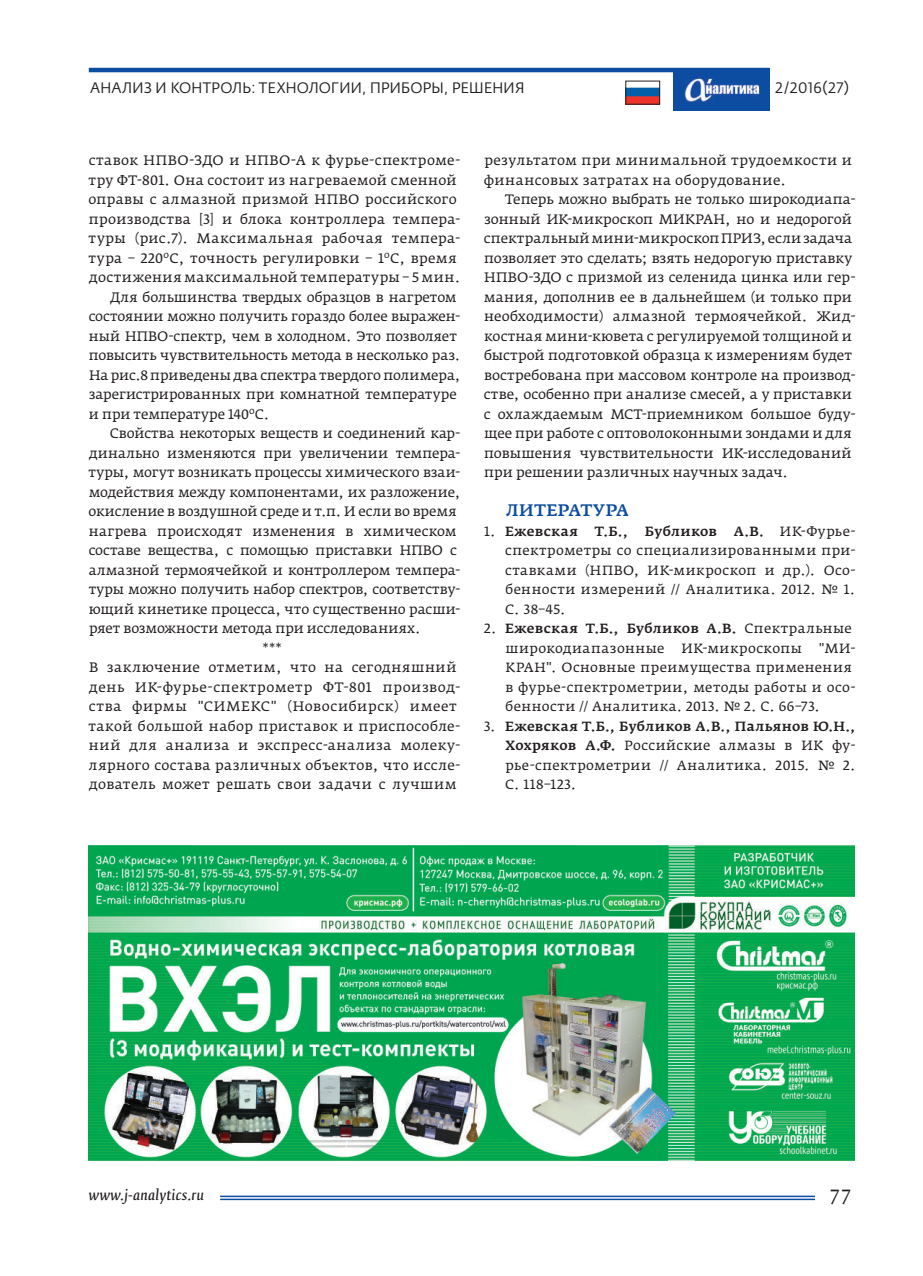
<style>
.page{position:relative;width:923px;height:1276px;background:#fff}
.page>*{position:absolute;margin:0;border:0;box-sizing:border-box;transform-origin:0 0}
.t1{font:19.5px "Fedra Serif B Pro";color:#231f20}
.t2{font:500 16.5px "Fedra Serif A Pro";letter-spacing:.025em;color:#0d4da1}
.t3{font:15px "Fedra Sans Alt Pro";letter-spacing:-.01em;color:#231f20}
.t4{font:13.5px/19.5px "Fedra Serif A Pro";letter-spacing:.005em;color:#231f20}
.t5{font:13.5px "Fedra Serif A Pro";letter-spacing:.035em;color:#231f20}
.t6{font:13.5px/19.5px "Fedra Serif A Pro";letter-spacing:.03em;color:#231f20}
.t7{font:13.5px "Fedra Serif A Pro";letter-spacing:.025em;color:#231f20}
.t8{font:13.5px "Fedra Serif A Pro";letter-spacing:.045em;color:#231f20}
.t9{font:italic 13.5px "Fedra Serif B Pro";letter-spacing:.02em;color:#231f20}
.t10{font:13.2px/19.5px "Fedra Serif A Pro";letter-spacing:.035em;color:#231f20;text-align:justify}
.t11{font:500 13.2px "Fedra Serif A Pro";letter-spacing:.025em;color:#231f20}
.s1{font-weight:400}
.s2{font-weight:500}
</style>
<div class="page">
<hr style="left:89px;top:68px;width:680px;height:4px;background:#0d4da1">
<img style="left:673px;top:72px;width:96px;height:38px">
<hr style="left:220px;top:1195px;width:604px;height:2px;background:#0d4da1">
<hr style="left:220px;top:1198px;width:604px;height:2px;background:#0d4da1">
<div style="left:815px;top:1179px;width:37px;height:34px;background:#fff"></div>
<img style="left:89px;top:845px;width:765px;height:315px">
<img style="left:627px;top:87px;width:31px;height:15px">
<div style="left:625px;top:81px;width:35px;height:23px;border:1px solid #231f20"></div>
<p class="t3" style="left:90px;top:79px;width:436px">Анализ и контроль: технологии, приборы, решения</p>
<p class="t3" style="left:775px;top:79px;width:75px">2/2016(27)</p>
<p class="t6" style="left:89px;top:151px;width:373px">ставок НПВО-ЗДО и НПВО-А к фурье-спектроме-</p>
<p class="t4" style="left:89px;top:170px;width:369px">тру ФТ-801. Она состоит из нагреваемой сменной</p>
<p class="t4" style="left:88px;top:190px;width:370px">оправы с алмазной призмой НПВО российского</p>
<p class="t4" style="left:89px;top:209px;width:373px">производства [3] и блока контроллера темпера-</p>
<p class="t6" style="left:89px;top:229px;width:373px">туры (рис.7). Максимальная рабочая темпера-</p>
<p class="t7" style="left:89px;top:250px;width:370px">тура – 220<sup>о</sup>С, точность регулировки – 1<sup>о</sup>С, время</p>
<p class="t7" style="left:89px;top:269px;width:373px">достижения максимальной температуры – 5 мин.</p>
<p class="t4" style="left:110px;top:287px;width:348px">Для большинства твердых образцов в нагретом</p>
<p class="t4" style="left:89px;top:307px;width:373px">состоянии можно получить гораздо более выражен-</p>
<p class="t4" style="left:89px;top:326px;width:369px">ный НПВО-спектр, чем в холодном. Это позволяет</p>
<p class="t4" style="left:89px;top:346px;width:373px">повысить чувствительность метода в несколько раз.</p>
<p class="t4" style="left:89px;top:365px;width:373px">На рис.8 приведены два спектра твердого полимера,</p>
<p class="t4" style="left:89px;top:385px;width:369px">зарегистрированных при комнатной температуре</p>
<p class="t4" style="left:89px;top:404px;width:182px">и при температуре 140<sup>о</sup>С.</p>
<p class="t4" style="left:110px;top:424px;width:352px">Свойства некоторых веществ и соединений кар-</p>
<p class="t4" style="left:89px;top:443px;width:372px">динально изменяются при увеличении темпера-</p>
<p class="t4" style="left:89px;top:463px;width:373px">туры, могут возникать процессы химического взаи-</p>
<p class="t4" style="left:89px;top:482px;width:373px">модействия между компонентами, их разложение,</p>
<p class="t4" style="left:88px;top:502px;width:370px">окисление в воздушной среде и т.п. И если во время</p>
<p class="t4" style="left:89px;top:521px;width:369px">нагрева происходят изменения в химическом</p>
<p class="t4" style="left:89px;top:541px;width:370px">составе вещества, с помощью приставки НПВО с</p>
<p class="t4" style="left:89px;top:560px;width:373px">алмазной термоячейкой и контроллером темпера-</p>
<p class="t4" style="left:89px;top:580px;width:373px">туры можно получить набор спектров, соответству-</p>
<p class="t4" style="left:89px;top:599px;width:373px">ющий кинетике процесса, что существенно расши-</p>
<p class="t4" style="left:89px;top:619px;width:333px">ряет возможности метода при исследованиях.</p>
<p class="t4" style="left:262px;top:638px;width:21px">***</p>
<p class="t5" style="left:89px;top:659px;width:369px">В заключение отметим, что на сегодняшний</p>
<p class="t8" style="left:89px;top:679px;width:373px">день ИК-фурье-спектрометр ФТ-801 производ-</p>
<p class="t8" style="left:89px;top:698px;width:370px">ства фирмы "СИМЕКС" (Новосибирск) имеет</p>
<p class="t7" style="left:89px;top:718px;width:373px">такой большой набор приставок и приспособле-</p>
<p class="t5" style="left:89px;top:737px;width:373px">ний для анализа и экспресс-анализа молеку-</p>
<p class="t5" style="left:89px;top:757px;width:373px">лярного состава различных объектов, что иссле-</p>
<p class="t5" style="left:89px;top:776px;width:369px">дователь может решать свои задачи с лучшим</p>
<p class="t6" style="left:484px;top:151px;width:369px">результатом при минимальной трудоемкости и финансовых затратах на оборудование.</p>
<p class="t4" style="left:484px;top:190px;width:373px;text-indent:21px">Теперь можно выбрать не только широкодиапа&shy;зонный ИК-микроскоп МИКРАН, но и недорогой спектральный мини-микроскоп ПРИЗ, если задача позволяет это сделать; взять недорогую приставку НПВО-ЗДО с призмой из селенида цинка или гер&shy;мания, дополнив ее в дальнейшем (и только при необходимости) алмазной термоячейкой. Жид&shy;костная мини-кювета с регулируемой толщиной и быстрой подготовкой образца к измерениям будет востребована при массовом контроле на производ&shy;стве, особенно при анализе смесей, а у приставки с охлаждаемым МСТ-приемником большое буду&shy;щее при работе с оптоволоконными зондами и для повышения чувствительности ИК-исследований при решении различных научных задач.</p>
<p class="t2" style="left:506px;top:500px;width:124px">ЛИТЕРАТУРА</p>
<p class="t11" style="left:484px;top:523px;width:95px"><span class="s1">1.</span> Ежевская</p>
<p class="t11" style="left:595px;top:523px;width:35px">Т.Б.,</p>
<p class="t11" style="left:645px;top:523px;width:74px">Бубликов</p>
<p class="t10" style="left:505px;top:521px;width:352px;text-indent:229px"><span class="s2">А.В.</span> ИК-Фурье&shy;спектрометры со специализированными при&shy;ставками (НПВО, ИК-микроскоп и др.). Осо&shy;бенности измерений // Аналитика. 2012. № 1.<br>С. 38–45.</p>
<p class="t10" style="left:505px;top:619px;width:348px;text-indent:-21px">2. <span class="s2">Ежевская Т.Б., Бубликов А.В.</span> Спектральные широкодиапазонные</p>
<p class="t10" style="left:505px;top:638px;width:352px;text-align:left;text-indent:313px">"МИ-КРАН". Основные преимущества применения в фурье-спектрометрии, методы работы и осо&shy;бенности // Аналитика. 2013. № 2. С. 66–73.</p>
<p class="t10" style="left:505px;top:716px;width:352px;text-indent:-21px">3. <span class="s2">Ежевская Т.Б., Бубликов А.В., Пальянов Ю.Н., Хохряков А.Ф.</span> Российские алмазы в ИК фу&shy;рье-спектрометрии // Аналитика. 2015. № 2.<br>С. 118–123.</p>
<p class="t10" style="left:681px;top:638px;width:122px">ИК-микроскопы</p>
<p class="t9" style="left:89px;top:1187px;width:117px">www.j-analytics.ru</p>
<h1 class="t1" style="left:829px;top:1185px;width:24px">77</h1>
</div>
